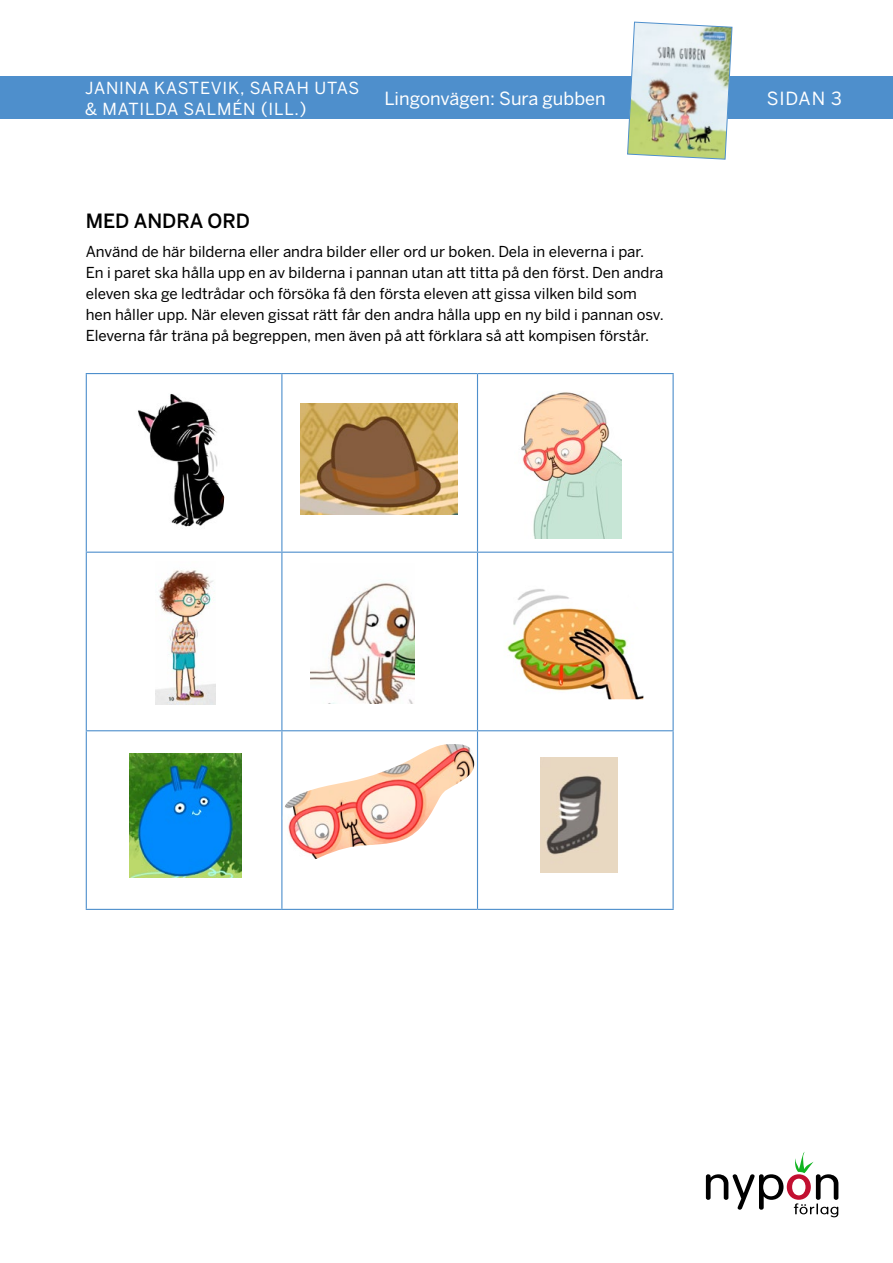
<style>
.page{position:relative;width:893px;height:1263px;background:#fff}
.page>*{position:absolute;margin:0;border:0;box-sizing:border-box;transform-origin:0 0}
.t1{font:500 19.5px "Benton Sans";color:#000}
.t2{font:18px "Benton Sans";color:#fff}
.t3{font:16.5px/21.6px "Benton Sans";letter-spacing:.05em;color:#fff}
.t4{font:15px/21px "Benton Sans";color:#000}
</style>
<div class="page">
<div style="left:0;top:77px;width:893px;height:42px;background:#4e8fcc"></div>
<img style="left:627px;top:21px;width:106px;height:139px">
<svg style="left:706px;top:1152px;width:132px;height:65px"></svg>
<hr style="left:86px;top:373px;width:196px;height:1px;background:#4e8fcc">
<hr style="left:86px;top:374px;width:1px;height:178px;background:#4e8fcc">
<hr style="left:282px;top:373px;width:195px;height:1px;background:#4e8fcc">
<hr style="left:281px;top:374px;width:1px;height:178px;background:#4e8fcc">
<hr style="left:477px;top:373px;width:197px;height:1px;background:#4e8fcc">
<hr style="left:477px;top:374px;width:1px;height:178px;background:#4e8fcc">
<hr style="left:672px;top:374px;width:2px;height:178px;background:#4e8fcc">
<hr style="left:86px;top:552px;width:196px;height:1px;background:#4e8fcc">
<hr style="left:86px;top:553px;width:1px;height:177px;background:#4e8fcc">
<hr style="left:282px;top:552px;width:195px;height:1px;background:#4e8fcc">
<hr style="left:281px;top:553px;width:1px;height:177px;background:#4e8fcc">
<hr style="left:477px;top:552px;width:197px;height:1px;background:#4e8fcc">
<hr style="left:477px;top:553px;width:1px;height:177px;background:#4e8fcc">
<hr style="left:672px;top:553px;width:2px;height:177px;background:#4e8fcc">
<hr style="left:86px;top:730px;width:196px;height:1px;background:#4e8fcc">
<hr style="left:86px;top:731px;width:1px;height:178px;background:#4e8fcc">
<hr style="left:282px;top:730px;width:195px;height:1px;background:#4e8fcc">
<hr style="left:281px;top:731px;width:1px;height:178px;background:#4e8fcc">
<hr style="left:477px;top:730px;width:197px;height:1px;background:#4e8fcc">
<hr style="left:477px;top:731px;width:1px;height:178px;background:#4e8fcc">
<hr style="left:672px;top:731px;width:2px;height:178px;background:#4e8fcc">
<hr style="left:86px;top:909px;width:196px;height:1px;background:#4e8fcc">
<hr style="left:282px;top:909px;width:195px;height:1px;background:#4e8fcc">
<hr style="left:477px;top:909px;width:197px;height:1px;background:#4e8fcc">
<img style="left:155px;top:570px;width:61px;height:135px">
<img style="left:310px;top:583px;width:104px;height:120px">
<img style="left:138px;top:393px;width:86px;height:134px">
<img style="left:129px;top:753px;width:112px;height:125px">
<img style="left:521px;top:392px;width:101px;height:147px">
<img style="left:540px;top:757px;width:78px;height:115px">
<img style="left:281px;top:744px;width:194px;height:117px">
<img style="left:507px;top:589px;width:136px;height:110px">
<img style="left:301px;top:403px;width:157px;height:111px">
<p class="t3" style="left:85px;top:77px;width:276px">JANINA KASTEVIK, SARAH UTAS &amp; MATILDA SALMÉN (ILL.)</p>
<p class="t2" style="left:384px;top:87px;width:223px">Lingonvägen: Sura gubben</p>
<p class="t2" style="left:767px;top:87px;width:77px">SIDAN 3</p>
<h1 class="t1" style="left:86px;top:209px;width:166px">MED ANDRA ORD</h1>
<p class="t4" style="left:86px;top:242px;width:580px">Använd de här bilderna eller andra bilder eller ord ur boken. Dela in eleverna i par.<br>En i paret ska hålla upp en av bilderna i pannan utan att titta på den först. Den andra eleven ska ge ledtrådar och försöka få den första eleven att gissa vilken bild som hen håller upp. När eleven gissat rätt får den andra hålla upp en ny bild i pannan osv.<br>Eleverna får träna på begreppen, men även på att förklara så att kompisen förstår.</p>
</div>
